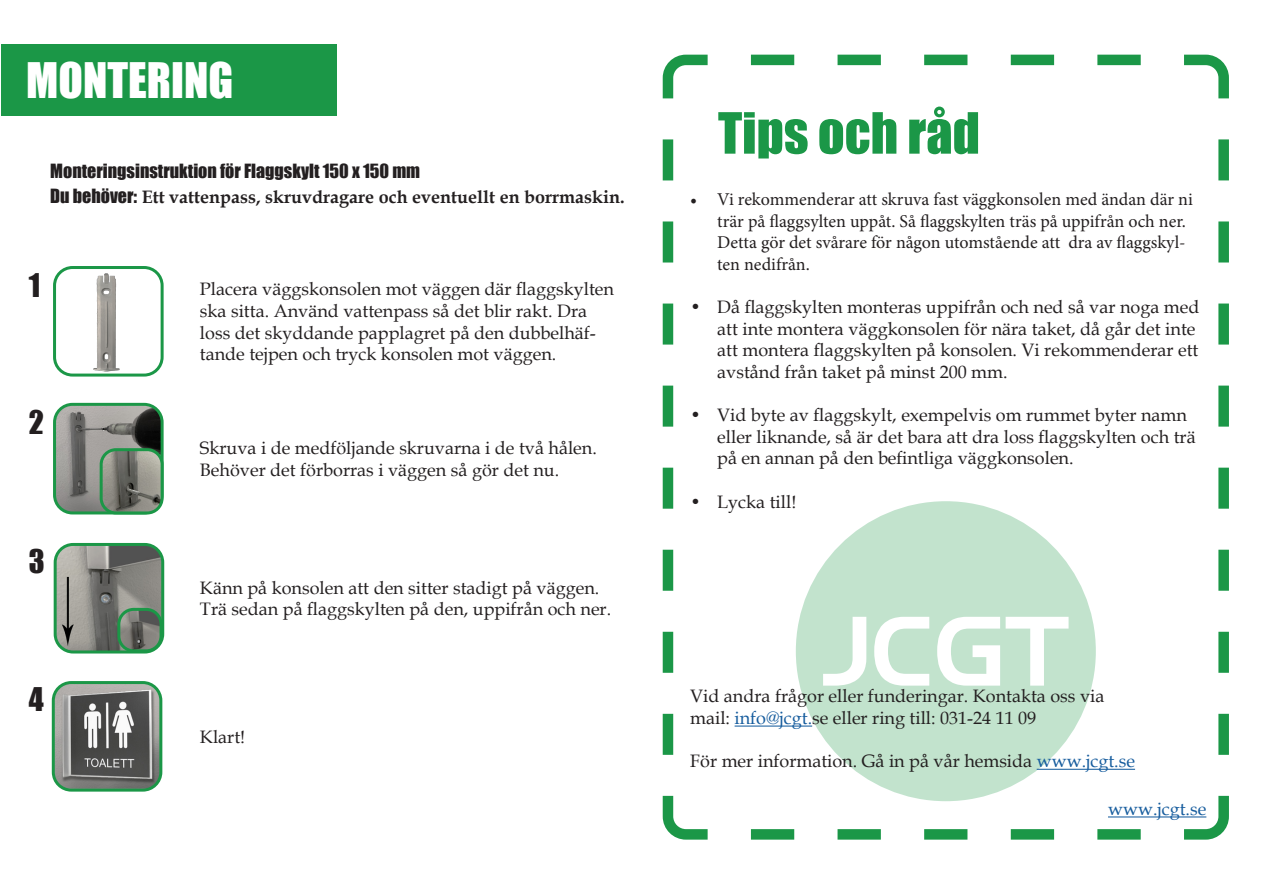
<style>
.page{position:relative;width:1263px;height:893px;background:#fff}
.page>*{position:absolute;margin:0;border:0;box-sizing:border-box;transform-origin:0 0}
.t1{font:52.5px "Impact";color:#1b9747}
.t2{font:45px "Impact";color:#fff}
.t3{font:30px "Impact";color:#231f20}
.t4{font:18px/21.6px "Book Antiqua";color:#231f20}
.t5{font:18px/21.6px "Minion Pro";letter-spacing:-.005em;color:#231f20}
.t6{font:18px/25.5px "Impact";color:#231f20}
.t7{font:18px "Book Antiqua";color:#175d9e}
.s1{font-family:"Book Antiqua";font-weight:700}
.s2{color:#175d9e}
</style>
<div class="page">
<img style="left:55px;top:544px;width:108px;height:108px">
<div style="left:54px;top:543px;width:110px;height:110px;border:3px solid #1b9747;border-radius:18px"></div>
<div style="left:1px;top:44px;width:336px;height:72px;background:#1b9747"></div>
<svg style="left:662px;top:54px;width:567px;height:786px"></svg>
<hr style="left:1108px;top:816px;width:98px;height:1px;background:#175d9e">
<img style="left:57px;top:270px;width:103px;height:103px">
<div style="left:53px;top:266px;width:111px;height:111px;border:3px solid #1b9747;border-radius:18px"></div>
<img style="left:57px;top:407px;width:103px;height:106px">
<div style="left:53px;top:403px;width:111px;height:111px;border:3px solid #1b9747;border-radius:18px"></div>
<img style="left:53px;top:685px;width:108px;height:103px">
<div style="left:52px;top:681px;width:110px;height:111px;border:3px solid #1b9747;border-radius:18px"></div>
<img style="left:101px;top:450px;width:61px;height:63px">
<div style="left:100px;top:448px;width:64px;height:66px;border:3px solid #1b9747;border-radius:15px"></div>
<img style="left:119px;top:609px;width:42px;height:42px">
<div style="left:117px;top:608px;width:46px;height:44px;border:3px solid #1b9747;border-radius:15px"></div>
<p class="t2" style="left:26px;top:45px;width:209px">MONTERING</p>
<p class="t6" style="left:50px;top:158px;width:576px">Monteringsinstruktion för Flaggskylt 150 x 150 mm<br>Du behöver: <span class="s1">Ett vattenpass, skruvdragare och eventuellt en borrmaskin.</span></p>
<p class="t3" style="left:29px;top:262px;width:13px">1</p>
<p class="t3" style="left:29px;top:399px;width:17px">2</p>
<p class="t4" style="left:200px;top:278px;width:416px">Placera väggskonsolen mot väggen där flaggskylten ska sitta. Använd vattenpass så det blir rakt. Dra loss det skyddande papplagret på den dubbelhäf&shy;tande tejpen och tryck konsolen mot väggen.</p>
<p class="t4" style="left:200px;top:437px;width:398px">Skruva i de medföljande skruvarna i de två hålen.<br>Behöver det förborras i väggen så gör det nu.</p>
<p class="t3" style="left:29px;top:538px;width:17px">3</p>
<p class="t3" style="left:29px;top:676px;width:16px">4</p>
<p class="t4" style="left:200px;top:577px;width:413px;line-height:21px">Känn på konsolen att den sitter stadigt på väggen.<br>Trä sedan på flaggskylten på den, uppifrån och ner.</p>
<p class="t4" style="left:200px;top:725px;width:47px">Klart!</p>
<p class="t1" style="left:718px;top:92px;width:263px">Tips och råd</p>
<p class="t5" style="left:717px;top:189px;width:477px;text-indent:-27px">• Vi rekommenderar att skruva fast väggkonsolen med ändan där ni trär på flaggsylten uppåt. Så flaggskylten träs på uppifrån och ner.<br>Detta gör det svårare för någon utomstående att dra av flaggskyl&shy;ten nedifrån.</p>
<p class="t4" style="left:717px;top:296px;width:484px;text-indent:-27px">• Då flaggskylten monteras uppifrån och ned så var noga med att inte montera väggkonsolen för nära taket, då går det inte att montera flaggskylten på konsolen. Vi rekommenderar ett avstånd från taket på minst 200 mm.</p>
<p class="t4" style="left:717px;top:404px;width:480px;text-indent:-27px">• Vid byte av flaggskylt, exempelvis om rummet byter namn eller liknande, så är det bara att dra loss flaggskylten och trä på en annan på den befintliga väggkonsolen.</p>
<p class="t4" style="left:690px;top:490px;width:108px">• Lycka till!</p>
<p class="t4" style="left:690px;top:685px;width:416px">Vid andra frågor eller funderingar. Kontakta oss via mail: <span class="s2">info@jcgt.</span>se eller ring till: 031-24 11 09</p>
<p class="t4" style="left:690px;top:750px;width:446px">För mer information. Gå in på vår hemsida <span class="s2">www.jcgt.se</span></p>
<p class="t7" style="left:1108px;top:796px;width:100px">www.jcgt.se</p>
</div>
